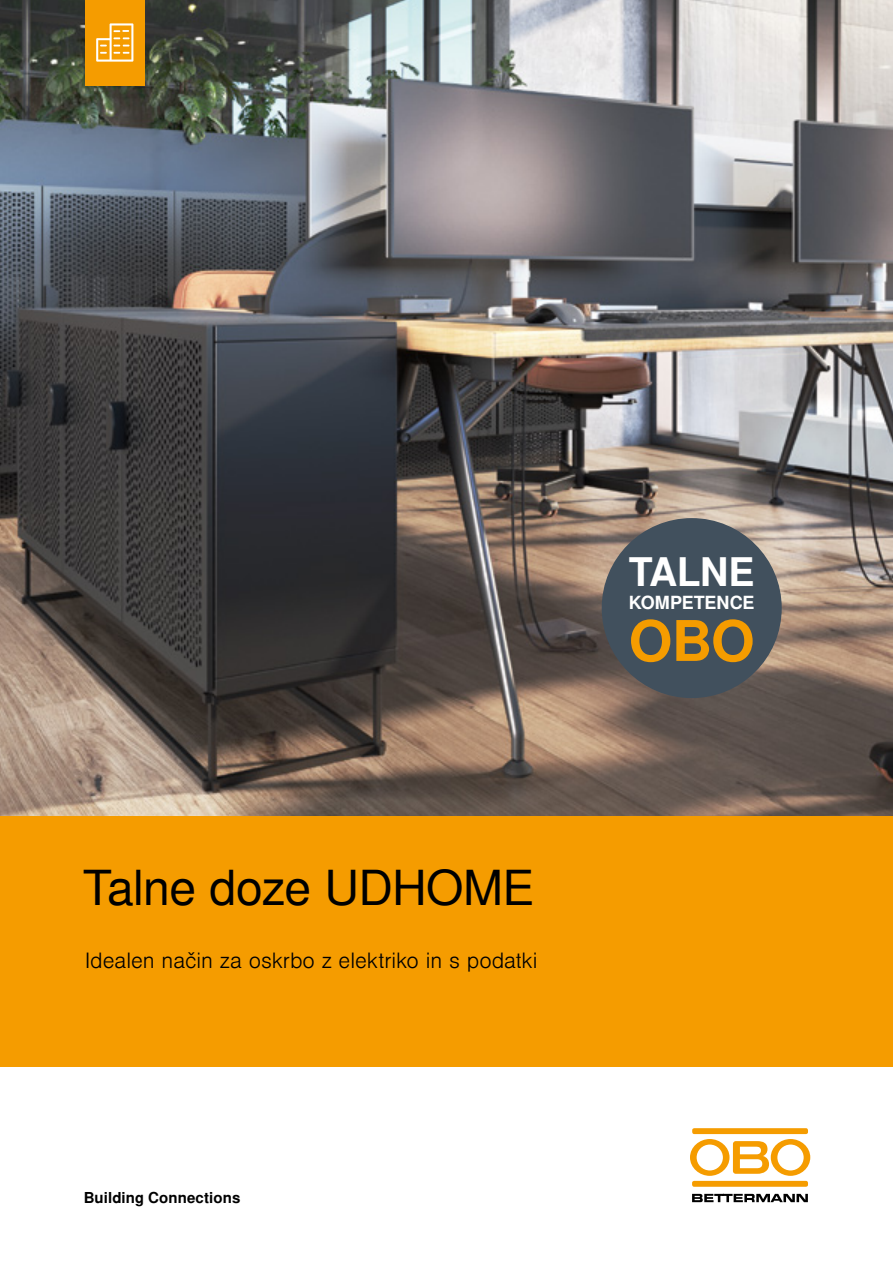
<style>
.page{position:relative;width:893px;height:1263px;background:#fff}
.page>*{position:absolute;margin:0;border:0;box-sizing:border-box;transform-origin:0 0}
.t1{font:700 55.95px "Nimbus San L";color:#f59c00}
.t2{font:48px "Nimbus San L";letter-spacing:-.015em;color:#000}
.t3{font:700 39.15px "Nimbus San L";letter-spacing:-.015em;color:#fff}
.t4{font:300 21px "Nimbus San L";letter-spacing:-.005em;color:#000}
.t5{font:700 18px "Nimbus San L";color:#fff}
.t6{font:700 15px "Nimbus San L";letter-spacing:.005em;color:#000}
</style>
<div class="page">
<div style="left:0;top:806px;width:893px;height:261px;background:#f59c00"></div>
<div style="left:692px;top:1181px;width:116px;height:6px;background:#f59c00;border-radius:2px"></div>
<svg style="left:690px;top:1139px;width:120px;height:37px"></svg>
<div style="left:692px;top:1128px;width:116px;height:6px;background:#f59c00;border-radius:2px"></div>
<svg style="left:692px;top:1194px;width:116px;height:8px"></svg>
<img style="left:0;top:0;width:893px;height:815px">
<div style="left:85px;top:0;width:60px;height:85px;background:#f59c00"></div>
<svg style="left:96px;top:23px;width:37px;height:39px"></svg>
<div style="left:602px;top:518px;width:180px;height:180px;background:#41505d;border-radius:50%"></div>
<h2 class="t2" style="left:83px;top:859px;width:453px">Talne doze UDHOME</h2>
<p class="t4" style="left:85px;top:946px;width:454px">Idealen način za oskrbo z elektriko in s podatki</p>
<p class="t6" style="left:84px;top:1188px;width:158px">Building Connections</p>
<h3 class="t3" style="left:629px;top:548px;width:127px">TALNE</h3>
<p class="t5" style="left:629px;top:591px;width:127px">KOMPETENCE</p>
<h1 class="t1" style="left:629px;top:606px;width:127px">OBO</h1>
</div>
